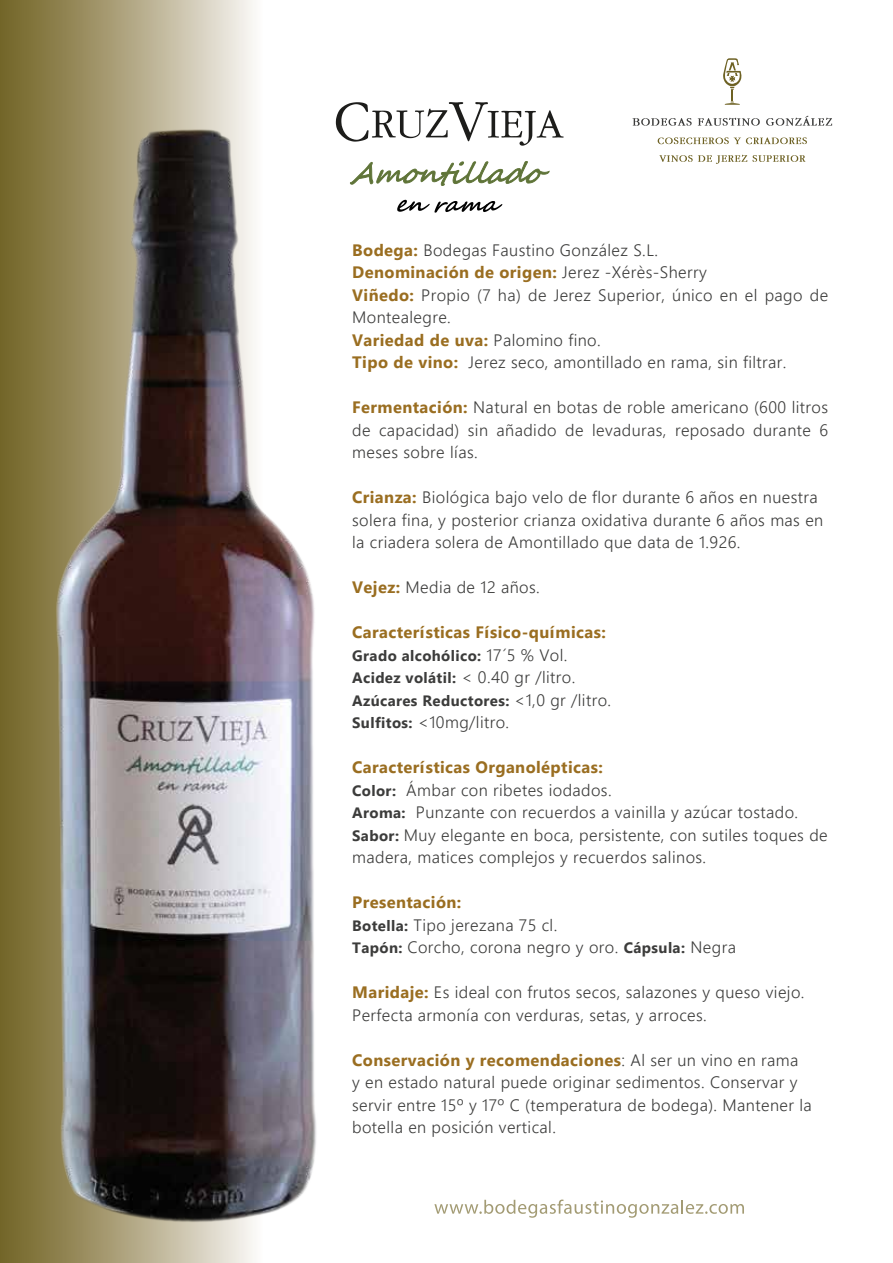
<style>
.page{position:relative;width:893px;height:1263px;background:#fff}
.page>*{position:absolute;margin:0;border:0;box-sizing:border-box;transform-origin:0 0}
.t1{font:300 16.5px/22.5px "Leelawadee UI";letter-spacing:.025em;color:#3c3c3b}
.t2{font:700 16.5px "Leelawadee UI";letter-spacing:.025em;color:#9a6e21}
.t3{font:700 15px/22.5px "Leelawadee UI";letter-spacing:.025em;color:#3c3c3b}
.s1{font-weight:700;color:#9a6e21}
.s2{font-weight:300;font-size:16.5px}
.s3{font-weight:700;font-size:15px}
</style>
<div class="page">
<div style="left:0;top:0;width:263px;height:1263px;background:linear-gradient(to right,#6f5f1e,#faf7f4)"></div>
<svg style="left:434px;top:1199px;width:310px;height:19px"></svg>
<svg style="left:632px;top:118px;width:60px;height:8px"></svg>
<svg style="left:698px;top:118px;width:62px;height:8px"></svg>
<svg style="left:766px;top:116px;width:66px;height:10px"></svg>
<svg style="left:723px;top:58px;width:19px;height:47px"></svg>
<svg style="left:658px;top:137px;width:149px;height:7px"></svg>
<svg style="left:659px;top:155px;width:147px;height:9px"></svg>
<img style="left:55px;top:128px;width:262px;height:1094px">
<svg style="left:350px;top:161px;width:200px;height:25px"></svg>
<svg style="left:336px;top:102px;width:228px;height:44px"></svg>
<svg style="left:397px;top:200px;width:105px;height:13px"></svg>
<p class="t1" style="left:352px;top:238px;width:477px"><span class="s1">Bodega:</span> Bodegas Faustino González S.L.<br><span class="s1">Denominación de origen:</span> Jerez -Xérès-Sherry<br><span class="s1">Viñedo:</span> Propio (7 ha) de Jerez Superior, único en el pago de Montealegre.<br><span class="s1">Variedad de uva:</span> Palomino fino.<br><span class="s1">Tipo de vino:</span> Jerez seco, amontillado en rama, sin filtrar.</p>
<p class="t1" style="left:352px;top:395px;width:477px;text-align:justify"><span class="s1">Fermentación:</span> Natural en botas de roble americano (600 litros de capacidad) sin añadido de levaduras, reposado durante 6 meses sobre lías.</p>
<p class="t1" style="left:352px;top:485px;width:473px"><span class="s1">Crianza:</span> Biológica bajo velo de flor durante 6 años en nuestra solera fina, y posterior crianza oxidativa durante 6 años mas en la criadera solera de Amontillado que data de 1.926.</p>
<p class="t1" style="left:352px;top:575px;width:189px"><span class="s1">Vejez:</span> Media de 12 años.</p>
<p class="t2" style="left:352px;top:621px;width:255px">Características Físico-químicas:</p>
<p class="t3" style="left:352px;top:643px;width:261px">Grado alcohólico: <span class="s2">17´5 % Vol.<br></span>Acidez volátil: <span class="s2">&lt; 0.40 gr /litro.<br></span>Azúcares Reductores: <span class="s2">&lt;1,0 gr /litro.</span></p>
<p class="t1" style="left:352px;top:710px;width:159px"><span class="s3">Sulfitos:</span> &lt;10mg/litro.</p>
<p class="t1" style="left:352px;top:755px;width:477px"><span class="s1">Características Organolépticas:<br></span><span class="s3">Color:</span> Ámbar con ribetes iodados.<br><span class="s3">Aroma:</span> Punzante con recuerdos a vainilla y azúcar tostado.<br><span class="s3">Sabor:</span> Muy elegante en boca, persistente, con sutiles toques de madera, matices complejos y recuerdos salinos.</p>
<p class="t1" style="left:352px;top:890px;width:385px"><span class="s1">Presentación:<br></span><span class="s3">Botella:</span> Tipo jerezana 75 cl.<br><span class="s3">Tapón:</span> Corcho, corona negro y oro. <span class="s3">Cápsula:</span> Negra</p>
<p class="t1" style="left:352px;top:980px;width:454px"><span class="s1">Maridaje:</span> Es ideal con frutos secos, salazones y queso viejo.<br>Perfecta armonía con verduras, setas, y arroces.</p>
<p class="t1" style="left:352px;top:1048px;width:461px"><span class="s1">Conservación y recomendaciones</span>: Al ser un vino en rama<br>y en estado natural puede originar sedimentos. Conservar y servir entre 15º y 17º C (temperatura de bodega). Mantener la botella en posición vertical.</p>
</div>
